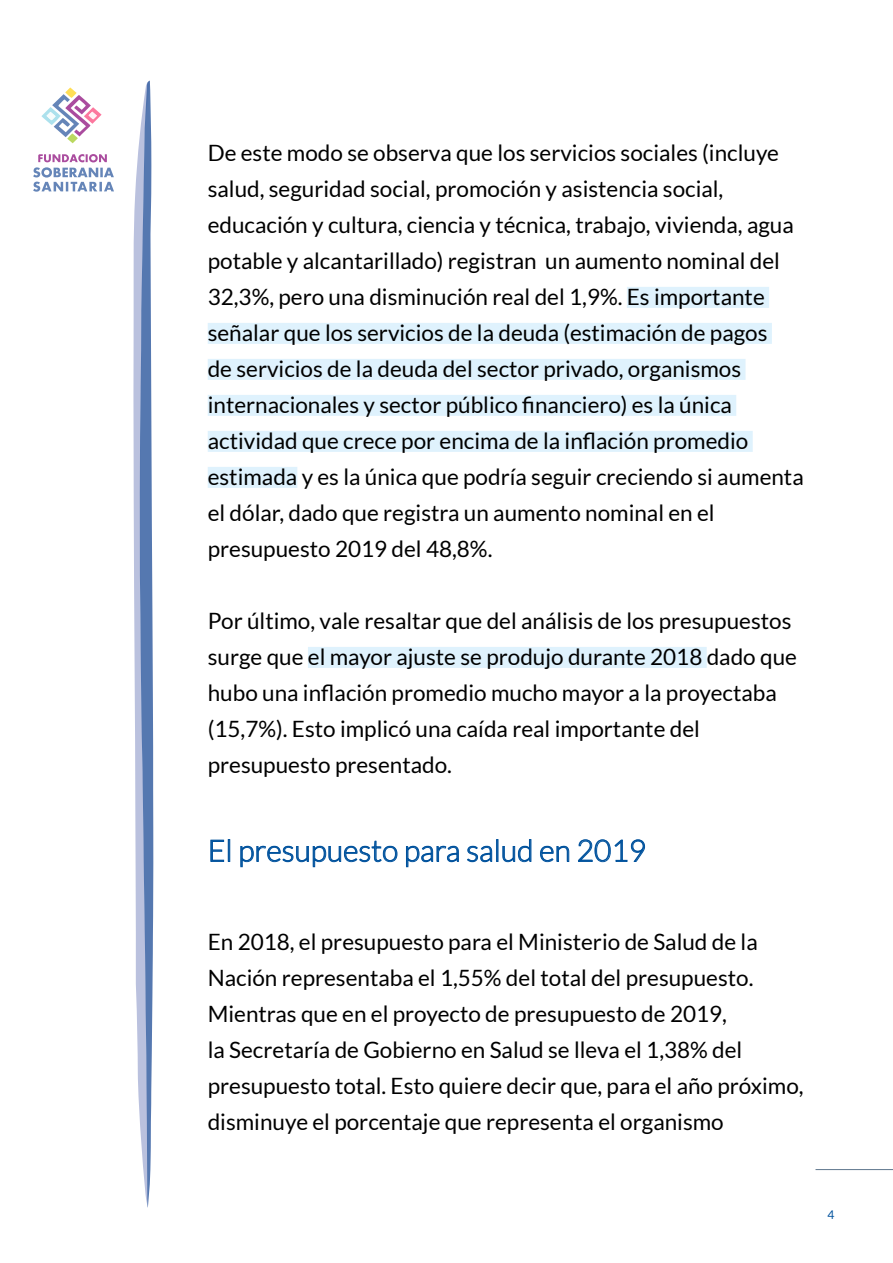
<style>
.page{position:relative;width:893px;height:1263px;background:#fff}
.page>*{position:absolute;margin:0;border:0;box-sizing:border-box;transform-origin:0 0}
.t1{font:300 30px "Lato";color:#00529d}
.t2{font:22.5px/36px "Lato";color:#000}
.t3{font:12px "Lato";color:#00529d}
</style>
<div class="page">
<svg style="left:33px;top:154px;width:81px;height:38px"></svg>
<svg style="left:41px;top:87px;width:61px;height:56px"></svg>
<svg style="left:133px;top:81px;width:20px;height:1126px"></svg>
<div style="left:627px;top:287px;width:142px;height:21px;background:#dff2fd"></div>
<div style="left:208px;top:323px;width:564px;height:21px;background:#dff2fd"></div>
<div style="left:208px;top:359px;width:537px;height:21px;background:#dff2fd"></div>
<div style="left:208px;top:395px;width:528px;height:21px;background:#dff2fd"></div>
<div style="left:208px;top:431px;width:545px;height:21px;background:#dff2fd"></div>
<div style="left:208px;top:467px;width:89px;height:21px;background:#dff2fd"></div>
<div style="left:308px;top:647px;width:399px;height:21px;background:#dff2fd"></div>
<svg style="left:211px;top:840px;width:13px;height:21px"></svg>
<div style="left:228px;top:839px;width:2px;height:22px;border:1px solid #00529d"></div>
<svg style="left:241px;top:840px;width:156px;height:27px"></svg>
<svg style="left:406px;top:845px;width:52px;height:22px"></svg>
<svg style="left:467px;top:846px;width:25px;height:17px"></svg>
<div style="left:496px;top:839px;width:2px;height:22px;border:1px solid #00529d"></div>
<svg style="left:503px;top:839px;width:28px;height:24px"></svg>
<svg style="left:540px;top:845px;width:29px;height:17px"></svg>
<svg style="left:578px;top:840px;width:67px;height:22px"></svg>
<hr style="left:815px;top:1169px;width:78px;height:1px;background:#5f778e">
<p class="t2" style="left:208px;top:135px;width:597px">De este modo se observa que los servicios sociales (incluye salud, seguridad social, promoción y asistencia social, educación y cultura, ciencia y técnica, trabajo, vivienda, agua potable y alcantarillado) registran un aumento nominal del 32,3%, pero una disminución real del 1,9%. Es importante señalar que los servicios de la deuda (estimación de pagos<br>de servicios de la deuda del sector privado, organismos internacionales y sector público financiero) es la única actividad que crece por encima de la inflación promedio estimada y es la única que podría seguir creciendo si aumenta el dólar, dado que registra un aumento nominal en el presupuesto 2019 del 48,8%.</p>
<p class="t2" style="left:208px;top:603px;width:591px">Por último, vale resaltar que del análisis de los presupuestos surge que el mayor ajuste se produjo durante 2018 dado que hubo una inflación promedio mucho mayor a la proyectaba (15,7%). Esto implicó una caída real importante del presupuesto presentado.</p>
<h1 class="t1" style="left:208px;top:834px;width:440px">El presupuesto para salud en 2019</h1>
<p class="t2" style="left:208px;top:924px;width:597px">En 2018, el presupuesto para el Ministerio de Salud de la Nación representaba el 1,55% del total del presupuesto.<br>Mientras que en el proyecto de presupuesto de 2019,<br>la Secretaría de Gobierno en Salud se lleva el 1,38% del presupuesto total. Esto quiere decir que, para el año próximo, disminuye el porcentaje que representa el organismo</p>
<p class="t3" style="left:827px;top:1207px;width:8px">4</p>
</div>
